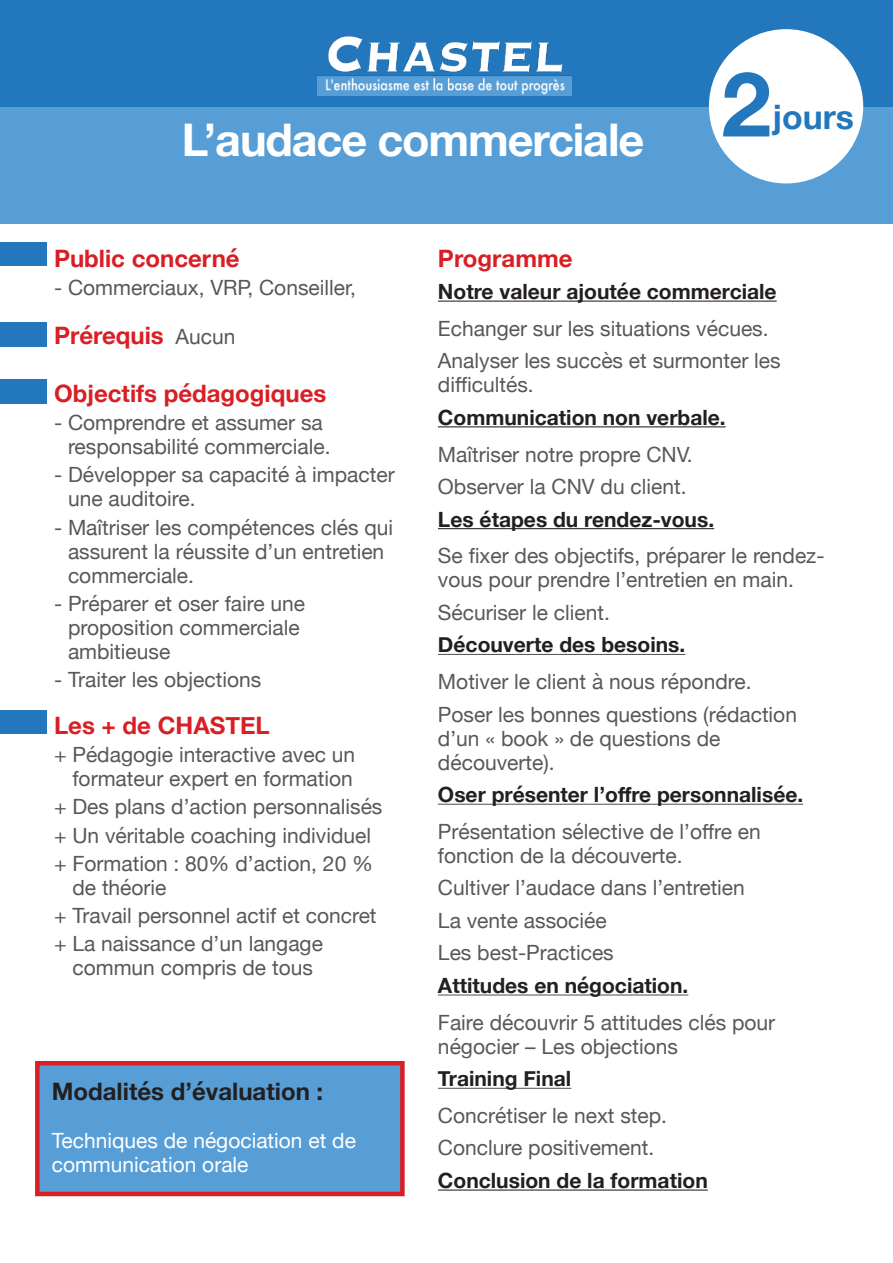
<style>
.page{position:relative;width:893px;height:1263px;background:#fff}
.page>*{position:absolute;margin:0;border:0;box-sizing:border-box;transform-origin:0 0}
.t1{font:700 90px "Helvetica Neue";color:#2277bd}
.t2{font:700 45px "Helvetica Neue";letter-spacing:-.025em;color:#fff}
.t3{font:700 33.75px "Helvetica Neue";color:#2277bd}
.t4{font:700 24px "Helvetica Neue";color:#d91f26}
.t5{font:700 24px "Helvetica Neue";color:#231f20}
.t6{font:21px/24px "Helvetica Neue";color:#57585a}
.t7{font:700 21px "Helvetica Neue";color:#231f20}
.t8{font:21px/24px "Helvetica Neue";color:#fff}
.s1{font-weight:400;font-size:21px;color:#57585a}
</style>
<div class="page">
<div style="left:35px;top:1061px;width:370px;height:135px;background:#589ed6;border:4px solid #d91f26"></div>
<div style="left:0;top:0;width:893px;height:165px;background:#2277bd"></div>
<div style="left:0;top:107px;width:893px;height:116px;background:#589ed6"></div>
<img style="left:318px;top:36px;width:253px;height:60px">
<div style="left:0;top:379px;width:47px;height:24px;background:#2277bd"></div>
<div style="left:0;top:710px;width:47px;height:23px;background:#2277bd"></div>
<div style="left:0;top:242px;width:47px;height:24px;background:#2277bd"></div>
<div style="left:0;top:322px;width:47px;height:25px;background:#2277bd"></div>
<hr style="left:438px;top:301px;width:339px;height:1px;background:#231f20">
<hr style="left:438px;top:426px;width:288px;height:1px;background:#231f20">
<hr style="left:438px;top:528px;width:276px;height:1px;background:#231f20">
<hr style="left:438px;top:654px;width:247px;height:1px;background:#57585a">
<hr style="left:438px;top:804px;width:365px;height:1px;background:#57585a">
<hr style="left:438px;top:994px;width:250px;height:1px;background:#57585a">
<hr style="left:438px;top:1088px;width:133px;height:1px;background:#57585a">
<hr style="left:438px;top:1189px;width:270px;height:1px;background:#231f20">
<div style="left:709px;top:29px;width:154px;height:154px;background:#fff;border-radius:50%"></div>
<p class="t2" style="left:182px;top:105px;width:464px">L’audace commerciale</p>
<p class="t1" style="left:721px;top:34px;width:52px">2</p>
<p class="t3" style="left:773px;top:90px;width:83px">jours</p>
<p class="t4" style="left:54px;top:239px;width:187px">Public concerné</p>
<p class="t6" style="left:54px;top:276px;width:303px">- Commerciaux, VRP, Conseiller,</p>
<p class="t4" style="left:54px;top:317px;width:183px">Prérequis <span class="s1">Aucun</span></p>
<p class="t4" style="left:54px;top:374px;width:274px">Objectifs pédagogiques</p>
<p class="t6" style="left:68px;top:412px;width:264px;text-indent:-14px">- Comprendre et assumer sa responsabilité commerciale.</p>
<p class="t6" style="left:68px;top:464px;width:328px;text-indent:-14px">- Développer sa capacité à impacter une auditoire.</p>
<p class="t6" style="left:68px;top:516px;width:327px;text-indent:-14px">- Maîtriser les compétences clés qui assurent la réussite d’un entretien commerciale.</p>
<p class="t6" style="left:68px;top:593px;width:239px;text-indent:-14px">- Préparer et oser faire une proposition commerciale ambitieuse</p>
<p class="t6" style="left:54px;top:669px;width:209px">- Traiter les objections</p>
<p class="t4" style="left:54px;top:706px;width:217px">Les + de CHASTEL</p>
<p class="t6" style="left:54px;top:744px;width:303px;text-align:right">+ Pédagogie interactive avec un formateur expert en formation</p>
<p class="t6" style="left:54px;top:796px;width:330px">+ Des plans d’action personnalisés</p>
<p class="t6" style="left:54px;top:824px;width:319px">+ Un véritable coaching individuel</p>
<p class="t6" style="left:72px;top:853px;width:302px;text-indent:-18px">+ Formation : 80% d’action, 20 % de théorie</p>
<p class="t6" style="left:54px;top:905px;width:324px">+ Travail personnel actif et concret</p>
<p class="t6" style="left:54px;top:933px;width:270px;text-align:center">+ La naissance d’un langage commun compris de tous</p>
<p class="t5" style="left:52px;top:1073px;width:273px">Modalités d’évaluation :</p>
<p class="t8" style="left:52px;top:1130px;width:306px">Techniques de négociation et de communication orale</p>
<p class="t4" style="left:438px;top:239px;width:136px">Programme</p>
<p class="t7" style="left:438px;top:275px;width:340px">Notre valeur ajoutée commerciale</p>
<p class="t6" style="left:438px;top:317px;width:332px">Echanger sur les situations vécues.</p>
<p class="t6" style="left:438px;top:350px;width:344px">Analyser les succès et surmonter les difficultés.</p>
<p class="t7" style="left:438px;top:401px;width:289px">Communication non verbale.</p>
<p class="t6" style="left:438px;top:443px;width:256px">Maîtriser notre propre CNV.</p>
<p class="t6" style="left:438px;top:476px;width:250px">Observer la CNV du client.</p>
<p class="t7" style="left:438px;top:503px;width:278px">Les étapes du rendez-vous.</p>
<p class="t6" style="left:438px;top:545px;width:388px">Se fixer des objectifs, préparer le rendez&shy;vous pour prendre l’entretien en main.</p>
<p class="t6" style="left:438px;top:602px;width:173px">Sécuriser le client.</p>
<p class="t7" style="left:438px;top:628px;width:249px">Découverte des besoins.</p>
<p class="t6" style="left:438px;top:671px;width:315px">Motiver le client à nous répondre.</p>
<p class="t6" style="left:438px;top:703px;width:360px">Poser les bonnes questions (rédaction d’un « book » de questions de découverte).</p>
<p class="t7" style="left:438px;top:778px;width:367px">Oser présenter l’offre personnalisée.</p>
<p class="t6" style="left:438px;top:821px;width:324px">Présentation sélective de l’offre en fonction de la découverte.</p>
<p class="t6" style="left:438px;top:877px;width:308px">Cultiver l’audace dans l’entretien</p>
<p class="t6" style="left:438px;top:910px;width:170px">La vente associée</p>
<p class="t6" style="left:438px;top:942px;width:177px">Les best-Practices</p>
<p class="t7" style="left:438px;top:969px;width:252px">Attitudes en négociation.</p>
<p class="t6" style="left:438px;top:1011px;width:339px">Faire découvrir 5 attitudes clés pour négocier – Les objections</p>
<p class="t7" style="left:438px;top:1062px;width:135px">Training Final</p>
<p class="t6" style="left:438px;top:1105px;width:231px">Concrétiser le next step.</p>
<p class="t6" style="left:438px;top:1137px;width:218px">Conclure positivement.</p>
<p class="t7" style="left:438px;top:1164px;width:271px">Conclusion de la formation</p>
</div>
